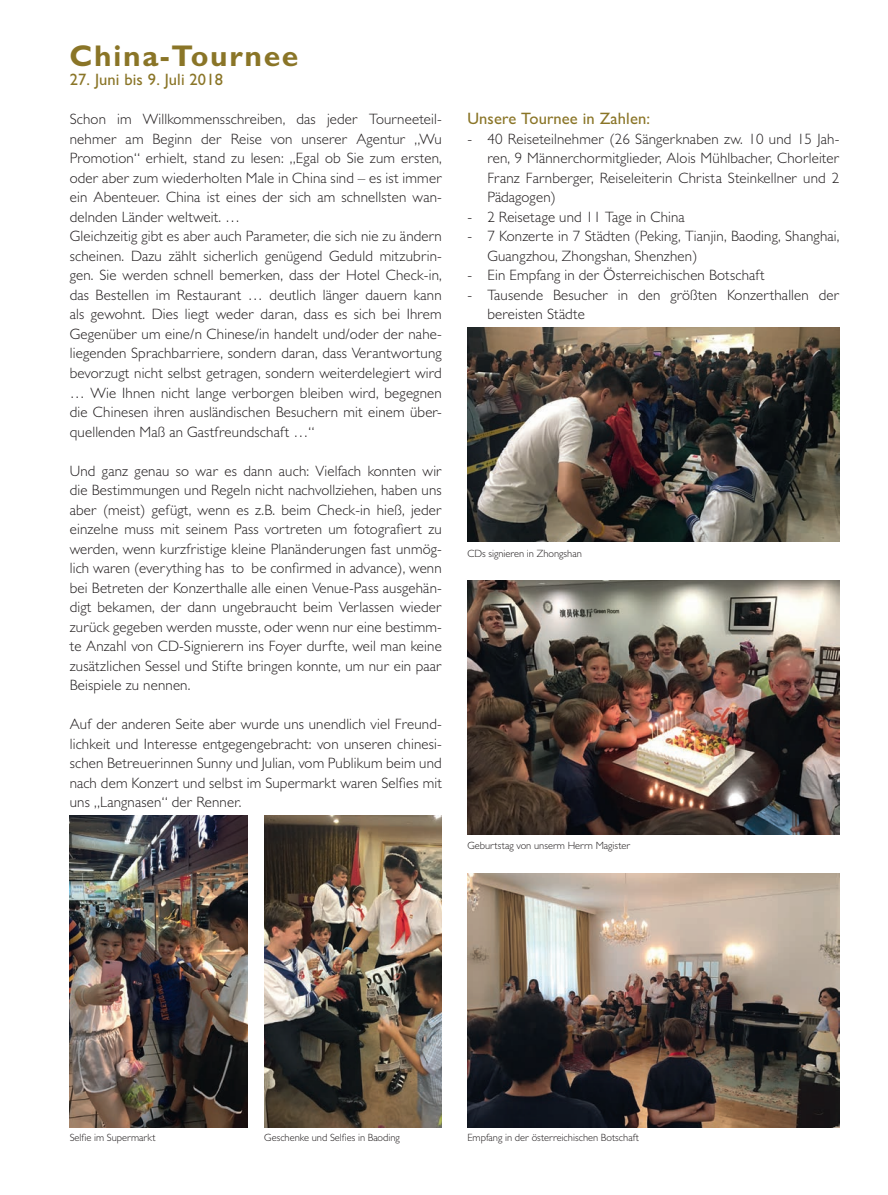
<style>
.page{position:relative;width:888px;height:1195px;background:#fff}
.page>*{position:absolute;margin:0;border:0;box-sizing:border-box;transform-origin:0 0}
.t1{font:700 30px "Gill Sans MT Pro";letter-spacing:.055em;color:#8a7527}
.t2{font:500 16.5px "Gill Sans MT Pro";letter-spacing:.01em;color:#8a7527}
.t3{font:300 15px/19.5px "Gill Sans MT Pro";letter-spacing:.01em;color:#231f20}
.t4{font:300 10.5px "Gill Sans MT Pro";color:#231f20}
</style>
<div class="page">
<img style="left:467px;top:327px;width:372px;height:215px">
<img style="left:467px;top:580px;width:372px;height:254px">
<img style="left:70px;top:815px;width:177px;height:312px">
<img style="left:467px;top:873px;width:372px;height:254px">
<img style="left:264px;top:815px;width:178px;height:312px">
<h1 class="t1" style="left:70px;top:37px;width:231px">China-Tournee</h1>
<p class="t2" style="left:70px;top:70px;width:155px">27. Juni bis 9. Juli 2018</p>
<p class="t3" style="left:70px;top:109px;width:374px">Schon im Willkommensschreiben, das jeder Tourneeteil&shy;nehmer am Beginn der Reise von unserer Agentur „Wu Promotion“ erhielt, stand zu lesen: „Egal ob Sie zum ersten, oder aber zum wiederholten Male in China sind – es ist immer ein Abenteuer. China ist eines der sich am schnellsten wan&shy;delnden Länder weltweit. …<br>Gleichzeitig gibt es aber auch Parameter, die sich nie zu ändern scheinen. Dazu zählt sicherlich genügend Geduld mitzubrin&shy;gen. Sie werden schnell bemerken, dass der Hotel Check-in, das Bestellen im Restaurant … deutlich länger dauern kann als gewohnt. Dies liegt weder daran, dass es sich bei Ihrem Gegenüber um eine/n Chinese/in handelt und/oder der nahe&shy;liegenden Sprachbarriere, sondern daran, dass Verantwortung bevorzugt nicht selbst getragen, sondern weiterdelegiert wird … Wie Ihnen nicht lange verborgen bleiben wird, begegnen die Chinesen ihren ausländischen Besuchern mit einem über&shy;quellenden Maß an Gastfreundschaft …“</p>
<p class="t3" style="left:70px;top:460px;width:374px;text-align:justify">Und ganz genau so war es dann auch: Vielfach konnten wir die Bestimmungen und Regeln nicht nachvollziehen, haben uns aber (meist) gefügt, wenn es z.B. beim Check-in hieß, jeder einzelne muss mit seinem Pass vortreten um fotografiert zu werden, wenn kurzfristige kleine Planänderungen fast unmög&shy;lich waren (everything has to be confirmed in advance), wenn bei Betreten der Konzerthalle alle einen Venue-Pass ausgehän&shy;digt bekamen, der dann ungebraucht beim Verlassen wieder zurück gegeben werden musste, oder wenn nur eine bestimm&shy;te Anzahl von CD-Signierern ins Foyer durfte, weil man keine zusätzlichen Sessel und Stifte bringen konnte, um nur ein paar Beispiele zu nennen.</p>
<p class="t3" style="left:70px;top:714px;width:374px;text-align:justify">Auf der anderen Seite aber wurde uns unendlich viel Freund&shy;lichkeit und Interesse entgegengebracht: von unseren chinesi&shy;schen Betreuerinnen Sunny und Julian, vom Publikum beim und nach dem Konzert und selbst im Supermarkt waren Selfies mit uns „Langnasen“ der Renner.</p>
<p class="t2" style="left:467px;top:109px;width:184px">Unsere Tournee in Zahlen:</p>
<p class="t3" style="left:487px;top:129px;width:354px;text-align:justify;text-indent:-20px">- 40 Reiseteilnehmer (26 Sängerknaben zw. 10 und 15 Jah&shy;ren, 9 Männerchormitglieder, Alois Mühlbacher, Chorleiter Franz Farnberger, Reiseleiterin Christa Steinkellner und 2<br>Pädagogen)</p>
<p class="t3" style="left:467px;top:207px;width:219px">- 2 Reisetage und 11 Tage in China</p>
<p class="t3" style="left:487px;top:226px;width:354px;text-indent:-20px">- 7 Konzerte in 7 Städten (Peking, Tianjin, Baoding, Shanghai,<br>Guangzhou, Zhongshan, Shenzhen)</p>
<p class="t3" style="left:467px;top:265px;width:299px">- Ein Empfang in der Österreichischen Botschaft</p>
<p class="t3" style="left:487px;top:285px;width:354px;text-indent:-20px">- Tausende Besucher in den größten Konzerthallen der bereisten Städte</p>
<p class="t4" style="left:467px;top:546px;width:116px">CDs signieren in Zhongshan</p>
<p class="t4" style="left:467px;top:838px;width:165px">Geburtstag von unserm Herrn Magister</p>
<p class="t4" style="left:70px;top:1131px;width:87px">Selfie im Supermarkt</p>
<p class="t4" style="left:264px;top:1131px;width:137px">Geschenke und Selfies in Baoding</p>
<p class="t4" style="left:467px;top:1131px;width:173px">Empfang in der österreichischen Botschaft</p>
</div>
